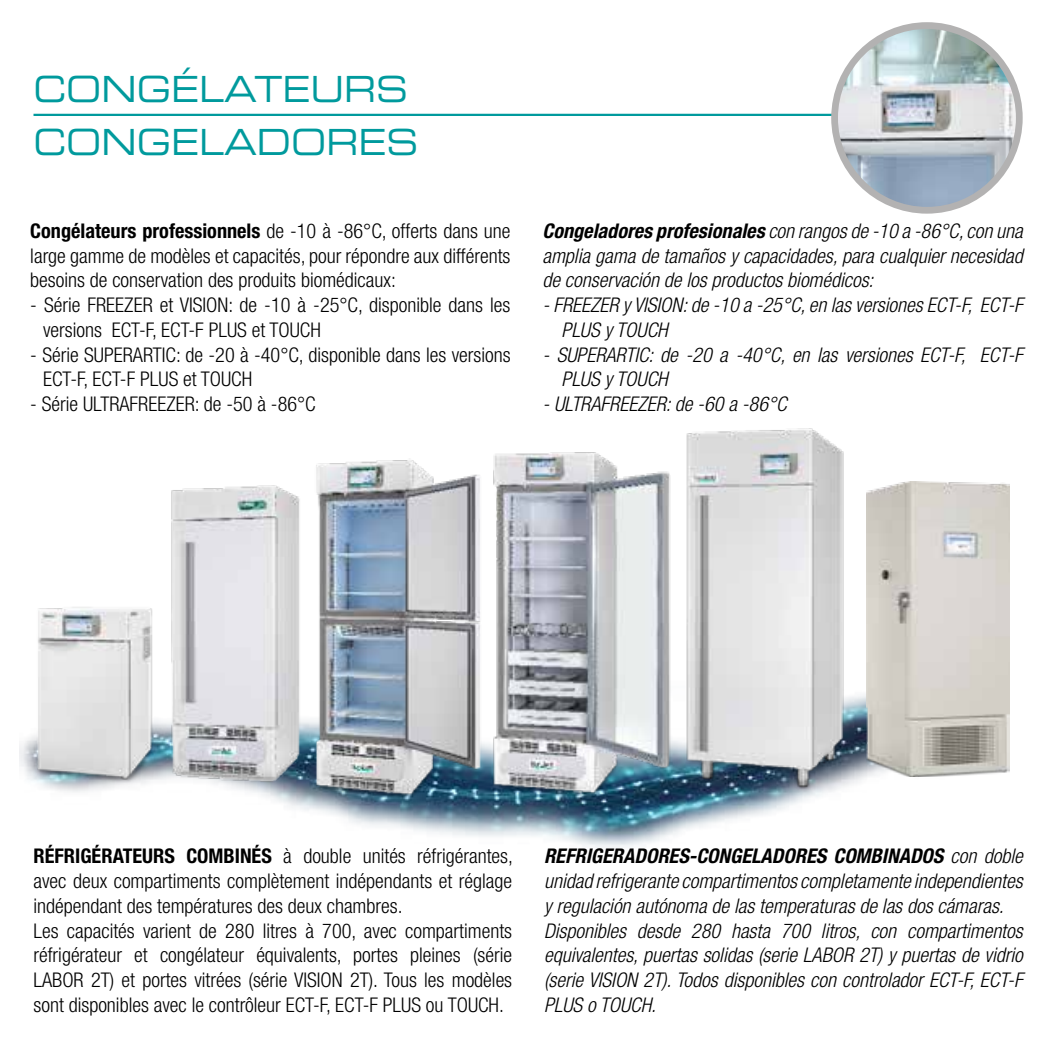
<style>
.page{position:relative;width:1053px;height:1053px;background:#fff}
.page>*{position:absolute;margin:0;border:0;box-sizing:border-box;transform-origin:0 0}
.t1{font:36px "Eurostile LT Std Ex 2";color:#009a9d;scale:.9 1}
.t2{font:300 condensed 20.25px/24.8px "Helvetica Neue LT Std";color:#000}
.t3{font:italic 300 condensed 20.25px/24.8px "Helvetica Neue LT Std";color:#000}
.s1{font-weight:700}
</style>
<div class="page">
<img style="left:20px;top:598px;width:990px;height:250px">
<hr style="left:33px;top:114px;width:966px;height:2px;background:#009a9d">
<img style="left:834px;top:26px;width:185px;height:184px;border-radius:92px">
<div style="left:831px;top:22px;width:191px;height:192px;border:7px solid #b3b2b2;border-radius:50%"></div>
<img style="left:681px;top:428px;width:168px;height:366px">
<img style="left:482px;top:452px;width:199px;height:349px">
<img style="left:305px;top:452px;width:187px;height:347px">
<img style="left:30px;top:599px;width:129px;height:185px">
<img style="left:163px;top:466px;width:146px;height:318px">
<img style="left:866px;top:481px;width:143px;height:295px">
<h1 class="t1" style="left:33px;top:65px;width:418px">CONGÉLATEURS</h1>
<h1 class="t1" style="left:33px;top:117px;width:429px">CONGELADORES</h1>
<p class="t2" style="left:30px;top:218px;width:481px;text-align:justify"><span class="s1">Congélateurs professionnels</span> de -10 à -86°C, offerts dans une large gamme de modèles et capacités, pour répondre aux différents besoins de conservation des produits biomédicaux:</p>
<p class="t2" style="left:43px;top:292px;width:469px;text-indent:-13px">- Série FREEZER et VISION: de -10 à -25°C, disponible dans les versions ECT-F, ECT-F PLUS et TOUCH</p>
<p class="t2" style="left:43px;top:342px;width:469px;text-indent:-13px">- Série SUPERARTIC: de -20 à -40°C, disponible dans les versions<br>ECT-F, ECT-F PLUS et TOUCH</p>
<p class="t2" style="left:30px;top:391px;width:287px">- Série ULTRAFREEZER: de -50 à -86°C</p>
<p class="t3" style="left:542px;top:219px;width:481px;text-align:justify"><span class="s1">Congeladores profesionales</span> con rangos de -10 a -86°C, con una amplia gama de tamaños y capacidades, para cualquier necesidad de conservación de los productos biomédicos:</p>
<p class="t3" style="left:561px;top:293px;width:462px;text-indent:-19px">- FREEZER y VISION: de -10 a -25°C, en las versiones ECT-F, ECT-F<br>PLUS y TOUCH</p>
<p class="t3" style="left:561px;top:342px;width:462px;text-indent:-19px">- SUPERARTIC: de -20 a -40°C, en las versiones ECT-F, ECT-F<br>PLUS y TOUCH</p>
<p class="t3" style="left:542px;top:392px;width:246px">- ULTRAFREEZER: de -60 a -86°C</p>
<p class="t2" style="left:33px;top:843px;width:481px"><span class="s1">RÉFRIGÉRATEURS COMBINÉS</span> à double unités réfrigérantes, avec deux compartiments complètement indépendants et réglage indépendant des températures des deux chambres.<br>Les capacités varient de 280 litres à 700, avec compartiments réfrigérateur et congélateur équivalents, portes pleines (série LABOR 2T) et portes vitrées (série VISION 2T). Tous les modèles sont disponibles avec le contrôleur ECT-F, ECT-F PLUS ou TOUCH.</p>
<p class="t3" style="left:544px;top:844px;width:480px"><span class="s1">REFRIGERADORES-CONGELADORES COMBINADOS</span> con doble unidad refrigerante compartimentos completamente independientes y regulación autónoma de las temperaturas de las dos cámaras.<br>Disponibles desde 280 hasta 700 litros, con compartimentos equivalentes, puertas solidas (serie LABOR 2T) y puertas de vidrio (serie VISION 2T). Todos disponibles con controlador ECT-F, ECT-F PLUS o TOUCH.</p>
</div>
